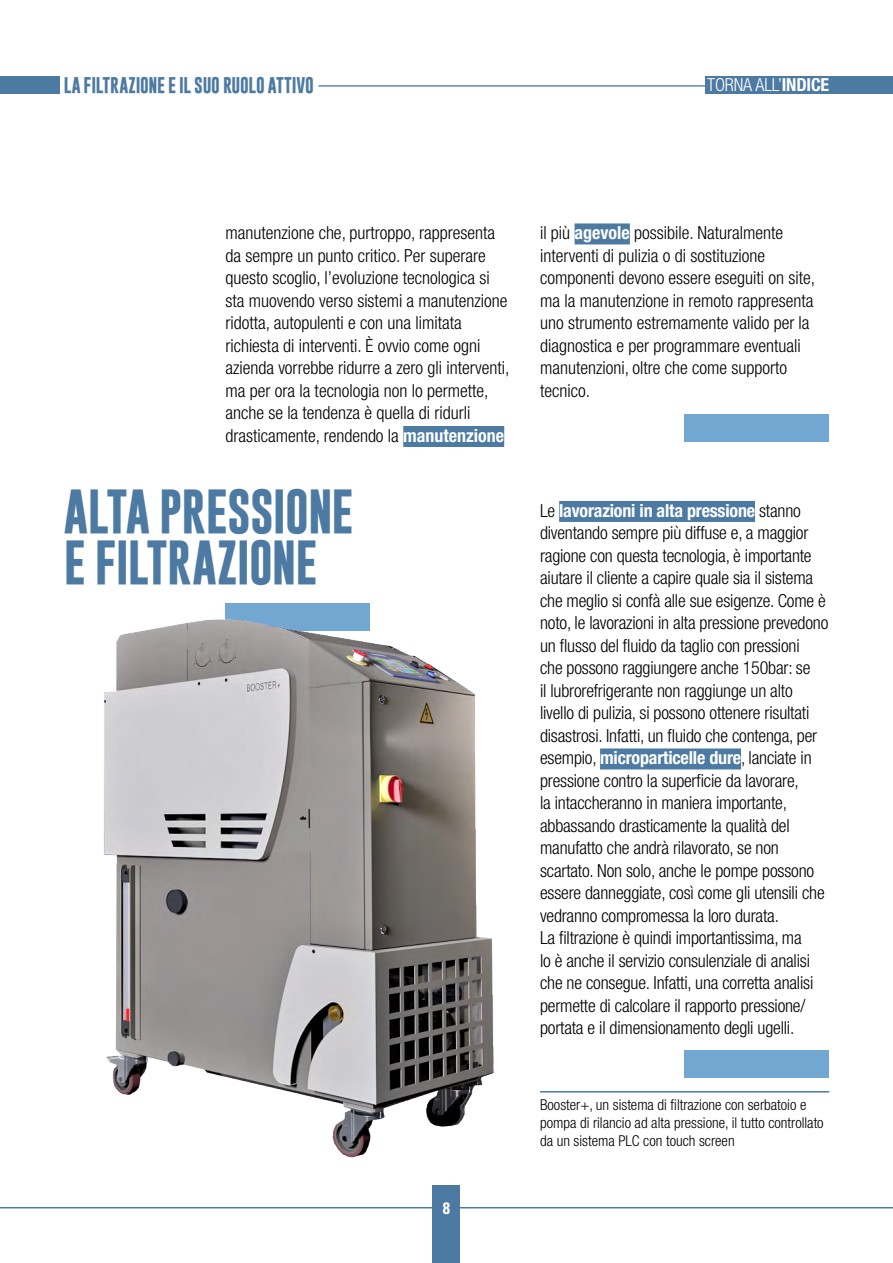
<style>
.page{position:relative;width:893px;height:1263px;background:#fff}
.page>*{position:absolute;margin:0;border:0;box-sizing:border-box;transform-origin:0 0}
.t1{font:700 45px/51px "Gobold";letter-spacing:-.02em;color:#4d7aa2}
.t2{font:300 condensed 18px/22.5px "Helvetica Neue LT Std";letter-spacing:-.01em;color:#000}
.t3{font:300 condensed 18px "Helvetica Neue LT Std";letter-spacing:-.01em;color:#fff}
.t4{font:700 16.5px "Gobold";letter-spacing:-.02em;color:#4d7aa2}
.t5{font:700 condensed 16.5px "Univers LT Std";color:#fff}
.t6{font:300 condensed 15px/18px "Helvetica Neue LT Std";color:#000}
.s1{font-weight:700}
.s2{font-weight:700;color:#fff}
</style>
<div class="page">
<hr style="left:0;top:1207px;width:893px;height:1px;background:#4d7aa2">
<div style="left:705px;top:76px;width:188px;height:18px;background:#4d7aa2"></div>
<div style="left:0;top:76px;width:59px;height:18px;background:#4d7aa2"></div>
<hr style="left:319px;top:85px;width:386px;height:2px;background:#4d7aa2">
<div style="left:433px;top:1185px;width:27px;height:78px;background:#4d7aa2"></div>
<div style="left:575px;top:223px;width:55px;height:21px;background:#4d7aa2"></div>
<div style="left:403px;top:426px;width:101px;height:21px;background:#4d7aa2"></div>
<div style="left:685px;top:414px;width:144px;height:28px;background:#72a7d2"></div>
<div style="left:685px;top:1050px;width:144px;height:28px;background:#72a7d2"></div>
<div style="left:559px;top:501px;width:196px;height:21px;background:#4d7aa2"></div>
<div style="left:600px;top:748px;width:141px;height:21px;background:#4d7aa2"></div>
<div style="left:225px;top:603px;width:145px;height:27px;background:#72a7d2"></div>
<img style="left:104px;top:619px;width:479px;height:539px">
<hr style="left:540px;top:1091px;width:289px;height:1px;background:#4d7aa2">
<p class="t4" style="left:64px;top:74px;width:252px">LA FILTRAZIONE E IL SUO RUOLO ATTIVO</p>
<p class="t3" style="left:707px;top:75px;width:123px">TORNA ALL’<span class="s1">INDICE</span></p>
<p class="t2" style="left:225px;top:222px;width:286px">manutenzione che, purtroppo, rappresenta da sempre un punto critico. Per superare questo scoglio, l’evoluzione tecnologica si sta muovendo verso sistemi a manutenzione ridotta, autopulenti e con una limitata richiesta di interventi. È ovvio come ogni azienda vorrebbe ridurre a zero gli interventi, ma per ora la tecnologia non lo permette, anche se la tendenza è quella di ridurli drasticamente, rendendo la <span class="s2">manutenzione</span></p>
<h1 class="t1" style="left:64px;top:486px;width:291px">ALTA PRESSIONE<br>E FILTRAZIONE</h1>
<p class="t5" style="left:443px;top:1198px;width:9px">8</p>
<p class="t2" style="left:540px;top:222px;width:277px">il più <span class="s2">agevole</span> possibile. Naturalmente interventi di pulizia o di sostituzione componenti devono essere eseguiti on site, ma la manutenzione in remoto rappresenta uno strumento estremamente valido per la diagnostica e per programmare eventuali manutenzioni, oltre che come supporto tecnico.</p>
<p class="t2" style="left:540px;top:499px;width:290px">Le <span class="s2">lavorazioni in alta pressione</span> stanno diventando sempre più diffuse e, a maggior ragione con questa tecnologia, è importante aiutare il cliente a capire quale sia il sistema che meglio si confà alle sue esigenze. Come è noto, le lavorazioni in alta pressione prevedono un flusso del fluido da taglio con pressioni<br>che possono raggiungere anche 150bar: se<br>il lubrorefrigerante non raggiunge un alto livello di pulizia, si possono ottenere risultati disastrosi. Infatti, un fluido che contenga, per esempio, <span class="s2">microparticelle dure</span>, lanciate in pressione contro la superficie da lavorare,<br>la intaccheranno in maniera importante, abbassando drasticamente la qualità del manufatto che andrà rilavorato, se non scartato. Non solo, anche le pompe possono essere danneggiate, così come gli utensili che vedranno compromessa la loro durata.<br>La filtrazione è quindi importantissima, ma<br>lo è anche il servizio consulenziale di analisi che ne consegue. Infatti, una corretta analisi permette di calcolare il rapporto pressione/ portata e il dimensionamento degli ugelli.</p>
<p class="t6" style="left:540px;top:1095px;width:285px">Booster+, un sistema di filtrazione con serbatoio e pompa di rilancio ad alta pressione, il tutto controllato da un sistema PLC con touch screen</p>
</div>
